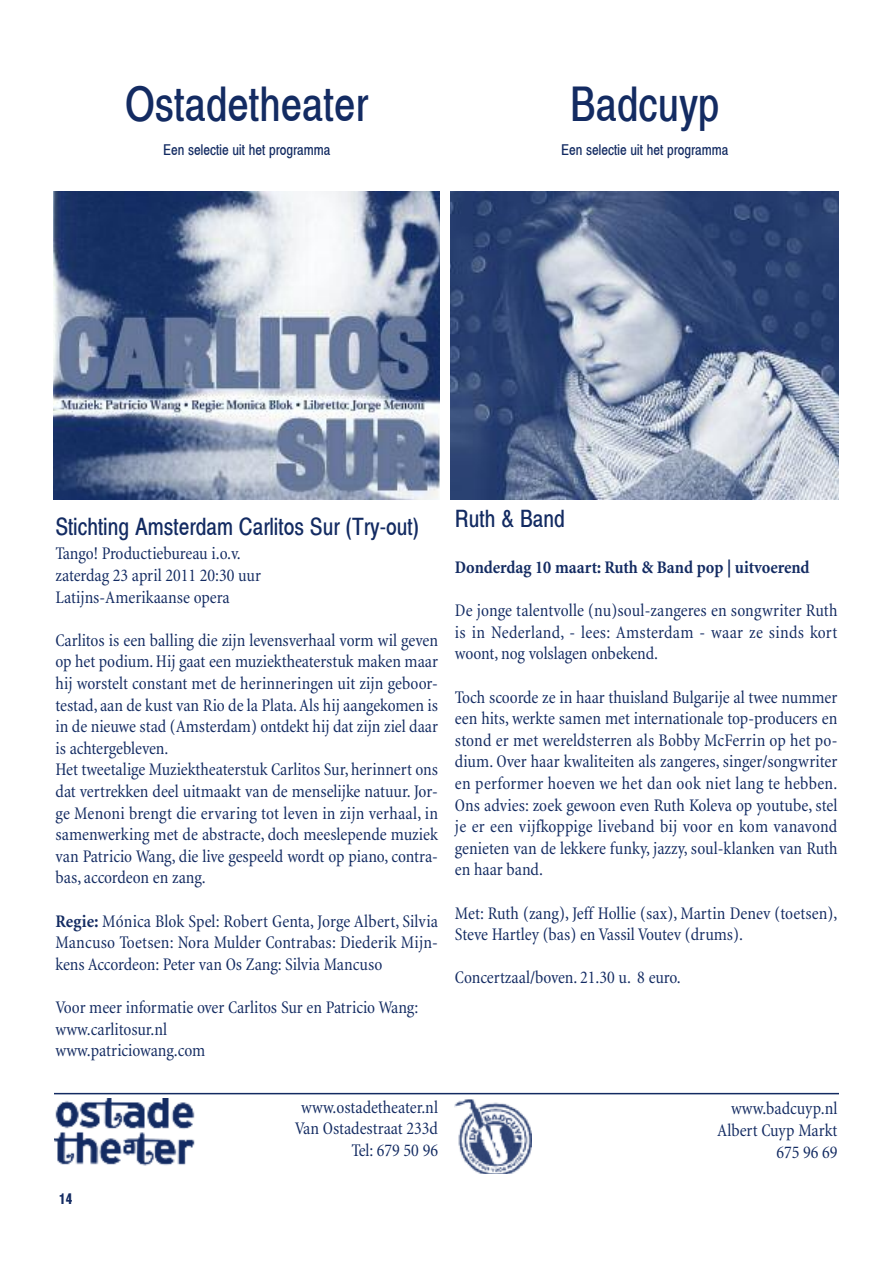
<style>
.page{position:relative;width:893px;height:1263px;background:#fff}
.page>*{position:absolute;margin:0;border:0;box-sizing:border-box;transform-origin:0 0}
.t1{font:48px "Xerox Sans Serif Narrow FC";color:#132b62}
.t2{font:24px "Xerox Sans Serif Narrow FC";color:#132b62}
.t3{font:condensed 18px/21.6px "Minion";color:#132b62}
.t4{font:700 condensed 18px "Minion";letter-spacing:-.005em;color:#132b62}
.t5{font:15px "Xerox Sans Serif Narrow FC";color:#132b62}
.t6{font:700 15px "Xerox Sans Serif Narrow FC";color:#132b62}
.s1{font-weight:700}
</style>
<div class="page">
<img style="left:451px;top:191px;width:388px;height:309px">
<img style="left:54px;top:1098px;width:141px;height:68px">
<hr style="left:54px;top:1093px;width:785px;height:1px;background:#132b62">
<img style="left:54px;top:191px;width:385px;height:309px">
<img style="left:455px;top:1099px;width:76px;height:75px">
<h1 class="t1" style="left:125px;top:87px;width:245px">Ostadetheater</h1>
<p class="t5" style="left:163px;top:144px;width:169px">Een selectie uit het programma</p>
<h1 class="t1" style="left:570px;top:87px;width:151px">Badcuyp</h1>
<p class="t5" style="left:561px;top:144px;width:169px">Een selectie uit het programma</p>
<h2 class="t2" style="left:56px;top:518px;width:365px">Stichting Amsterdam Carlitos Sur (Try-out)</h2>
<p class="t3" style="left:56px;top:544px;width:207px">Tango! Productiebureau i.o.v. zaterdag 23 april 2011 20:30 uur<br>Latijns-Amerikaanse opera</p>
<p class="t3" style="left:55px;top:631px;width:384px">Carlitos is een balling die zijn levensverhaal vorm wil geven op het podium.Hij gaat een muziektheaterstuk maken maar hij worstelt constant met de herinneringen uit zijn geboor&shy;testad, aan de kust van Rio de la Plata.Als hij aangekomen is in de nieuwe stad (Amsterdam) ontdekt hij dat zijn ziel daar is achtergebleven.<br>Het tweetalige Muziektheaterstuk Carlitos Sur, herinnert ons dat vertrekken deel uitmaakt van de menselijke natuur. Jor&shy;ge Menoni brengt die ervaring tot leven in zijn verhaal, in samenwerking met de abstracte, doch meeslepende muziek van Patricio Wang, die live gespeeld wordt op piano, contra&shy;bas, accordeon en zang.</p>
<p class="t3" style="left:55px;top:912px;width:384px;text-align:justify"><span class="s1">Regie:</span> Mónica Blok Spel: Robert Genta, Jorge Albert, Silvia Mancuso Toetsen: Nora Mulder Contrabas: Diederik Mijn&shy;kens Accordeon: Peter van Os Zang: Silvia Mancuso</p>
<p class="t3" style="left:55px;top:998px;width:364px">Voor meer informatie over Carlitos Sur en Patricio Wang: www.carlitosur.nl<br>www.patriciowang.com</p>
<p class="t6" style="left:59px;top:1193px;width:15px">14</p>
<p class="t3" style="left:295px;top:1098px;width:145px;text-align:right">www.ostadetheater.nl<br>Van Ostadestraat 233d<br>Tel: 679 50 96</p>
<h2 class="t2" style="left:455px;top:510px;width:111px">Ruth &amp; Band</h2>
<p class="t4" style="left:455px;top:560px;width:356px">Donderdag 10 maart: Ruth &amp; Band pop | uitvoerend</p>
<p class="t3" style="left:455px;top:601px;width:384px;text-align:justify">De jonge talentvolle (nu)soul-zangeres en songwriter Ruth is in Nederland, - lees: Amsterdam - waar ze sinds kort woont, nog volslagen onbekend.</p>
<p class="t3" style="left:455px;top:688px;width:384px;text-align:justify">Toch scoorde ze in haar thuisland Bulgarije al twee nummer een hits, werkte samen met internationale top-producers en stond er met wereldsterren als Bobby McFerrin op het po&shy;dium. Over haar kwaliteiten als zangeres, singer/songwriter en performer hoeven we het dan ook niet lang te hebben.<br>Ons advies: zoek gewoon even Ruth Koleva op youtube, stel je er een vijfkoppige liveband bij voor en kom vanavond genieten van de lekkere funky, jazzy, soul-klanken van Ruth en haar band.</p>
<p class="t3" style="left:455px;top:904px;width:384px">Met: Ruth (zang), Jeff Hollie (sax), Martin Denev (toetsen),<br>Steve Hartley (bas) en Vassil Voutev (drums).</p>
<p class="t3" style="left:455px;top:968px;width:227px">Concertzaal/boven. 21.30 u. 8 euro.</p>
<p class="t3" style="left:717px;top:1099px;width:122px;text-align:right">www.badcuyp.nl<br>Albert Cuyp Markt<br>675 96 69</p>
</div>
